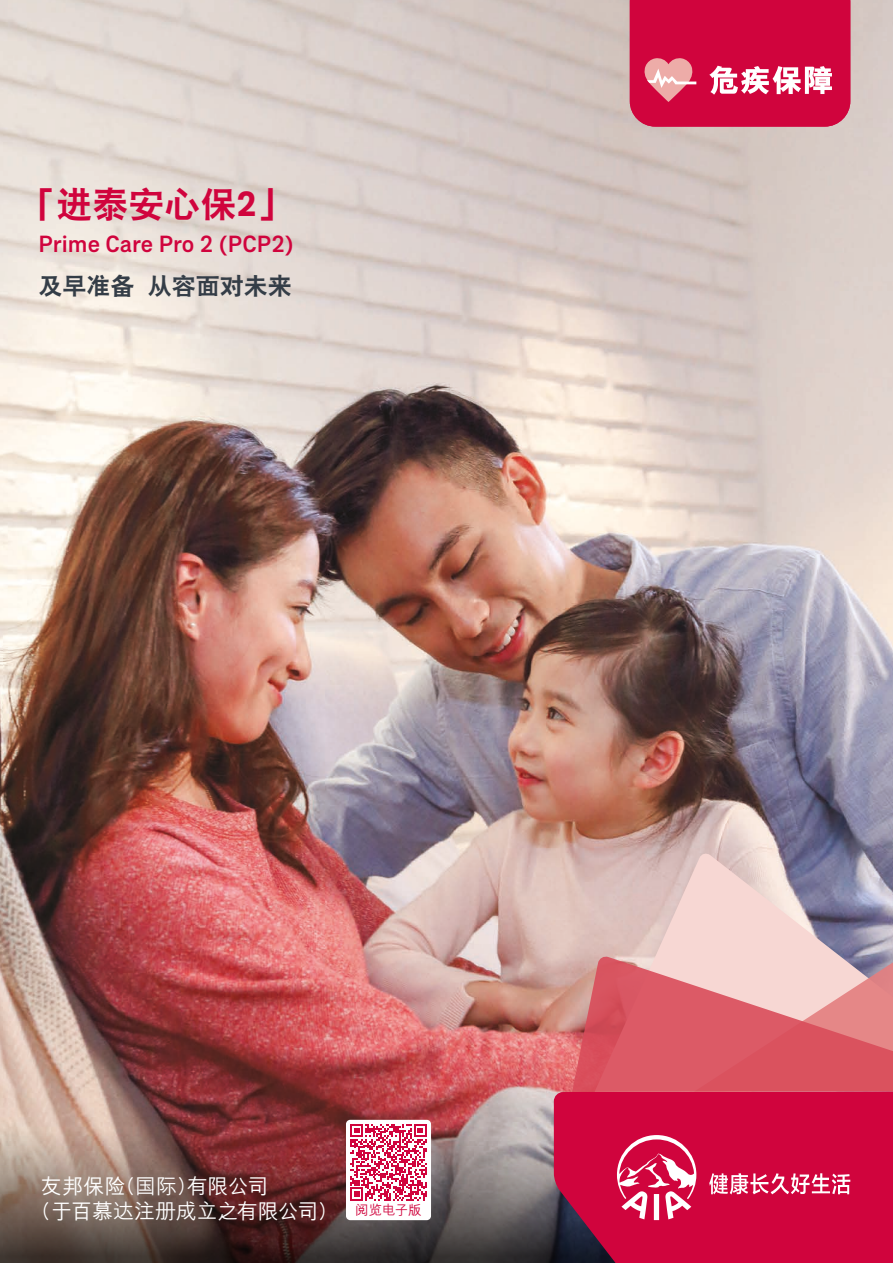
<style>
.page{position:relative;width:893px;height:1263px;background:#fff}
.page>*{position:absolute;margin:0;border:0;box-sizing:border-box;transform-origin:0 0}
.t1{font:800 36px "C Hei 2 HKS";color:#d0043d}
.t2{font:500 24px "AIA Everest";color:#d0043d}
.t3{font:800 24px "C Hei 2 HKS";color:#343d47}
.t4{font:500 21px/25.2px "M Hei HKS";letter-spacing:-.01em;color:#fff}
.t5{font:500 13.5px "M Hei HKS";letter-spacing:-.015em;color:#d0043d}
.s1{font-family:"AIA Everest";font-weight:700}
</style>
<div class="page">
<img style="left:0;top:0;width:893px;height:1263px">
<div style="left:554px;top:1091px;width:339px;height:172px;background:#d0043d"></div>
<svg style="left:595px;top:852px;width:298px;height:36px;background:#bfaeb6"></svg>
<svg style="left:572px;top:888px;width:321px;height:211px;background:#da8a92"></svg>
<svg style="left:617px;top:1135px;width:79px;height:85px"></svg>
<svg style="left:709px;top:1173px;width:141px;height:21px"></svg>
<svg style="left:630px;top:0;width:220px;height:127px;background:#d42051"></svg>
<div style="left:346px;top:1120px;width:85px;height:100px;background:#fff;border-radius:4px"></div>
<svg style="left:350px;top:1124px;width:77px;height:76px"></svg>
<h1 class="t1" style="left:20px;top:180px;width:274px">「進泰安心保<span class="s1">2</span>」</h1>
<p class="t2" style="left:38px;top:229px;width:257px">Prime Care Pro 2 (PCP2)</p>
<p class="t3" style="left:38px;top:270px;width:255px">及早準備 從容面對未來</p>
<p class="t4" style="left:41px;top:1171px;width:288px">友邦保險(國際)有限公司<br>(於百慕達註冊成立之有限公司)</p>
<p class="t5" style="left:355px;top:1200px;width:68px">閱覽電子版</p>
</div>
